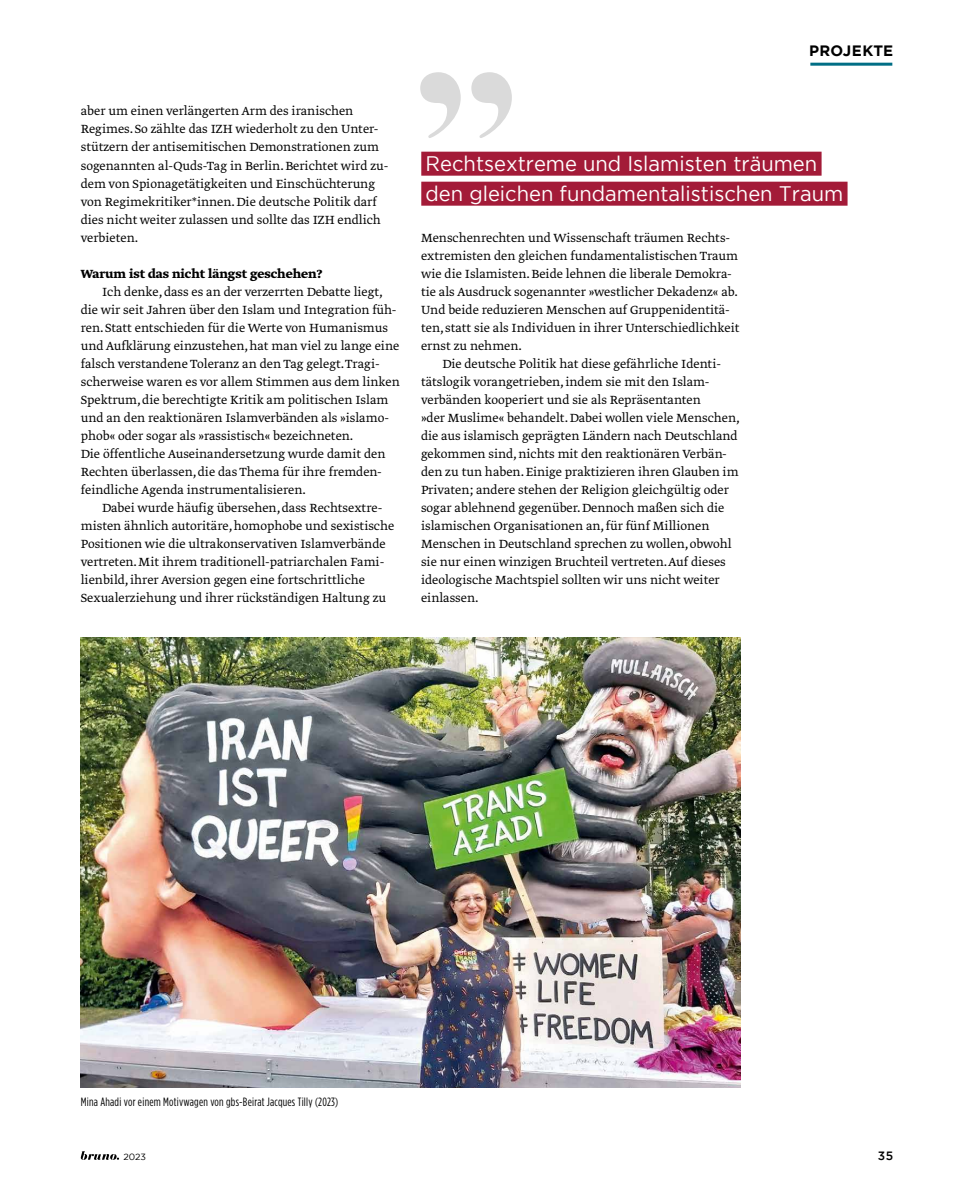
<style>
.page{position:relative;width:957px;height:1191px;background:#fff}
.page>*{position:absolute;margin:0;border:0;box-sizing:border-box;transform-origin:0 0}
.t1{font:21px/30px "Gotham";color:#fff;scale:.96 1}
.t2{font:700 15px "Gotham";letter-spacing:.015em;color:#000}
.t3{font:300 13.95px/18px "Greta Text Std";color:#000}
.t4{font:700 13.95px "Greta Text Std";color:#000}
.t5{font:12px "Gotham Condensed";letter-spacing:.02em;color:#000}
.t6{font:500 12px "Gotham";color:#000}
.t7{font:9px "Gotham";color:#000}
.s1{font-family:"Greta Text Pro"}
</style>
<div class="page">
<hr style="left:810px;top:63px;width:82px;height:3px;background:#006e85">
<svg style="left:81px;top:1151px;width:38px;height:8px"></svg>
<div style="left:421px;top:152px;width:400px;height:24px;background:#a31b38"></div>
<div style="left:421px;top:182px;width:426px;height:24px;background:#a31b38"></div>
<svg style="left:420px;top:72px;width:92px;height:66px"></svg>
<img style="left:81px;top:637px;width:659px;height:450px">
<p class="t3" style="left:81px;top:103px;width:309px">aber um einen verlängerten Arm des iranischen Regimes. So zählte das IZH wiederholt zu den Unter&shy;stützern der antisemitischen Demonstrationen zum sogenannten al-Quds-Tag in Berlin. Berichtet wird zu&shy;dem von Spionagetätigkeiten und Einschüchterung von Regimekritiker*innen. Die deutsche Politik darf dies nicht weiter zulassen und sollte das IZH endlich verbieten.</p>
<p class="t4" style="left:81px;top:265px;width:243px">Warum ist das nicht längst geschehen?</p>
<p class="t3" style="left:81px;top:283px;width:320px;text-indent:21px">Ich denke, dass es an der verzerrten Debatte liegt, die wir seit Jahren über den Islam und Integration füh&shy;ren. Statt entschieden für die Werte von Humanismus und Aufklärung einzustehen, hat man viel zu lange eine falsch verstandene Toleranz an den Tag gelegt. Tragi&shy;scherweise waren es vor allem Stimmen aus dem linken Spektrum, die berechtigte Kritik am politischen Islam und an den reaktionären Islamverbänden als »islamo&shy;phob« oder sogar als »rassistisch« bezeichneten.<br>Die öffentliche Auseinandersetzung wurde damit den Rechten überlassen, die das Thema für ihre fremden&shy;feindliche Agenda instrumentalisieren.</p>
<p class="t3" style="left:81px;top:499px;width:315px;text-indent:21px">Dabei wurde häufig übersehen, dass Rechtsextre&shy;misten ähnlich autoritäre, homophobe und sexistische Positionen wie die ultrakonservativen Islamverbände vertreten. Mit ihrem traditionell-patriarchalen Fami&shy;lienbild, ihrer Aversion gegen eine fortschrittliche Sexualerziehung und ihrer rückständigen Haltung zu</p>
<p class="t2" style="left:809px;top:42px;width:85px">PROJEKTE</p>
<h1 class="t1" style="left:425px;top:148px;width:437px">Rechtsextreme und Islamisten träumen den gleichen fundamentalistischen Traum</h1>
<p class="t3" style="left:421px;top:229px;width:320px">Menschenrechten und Wissenschaft träumen Rechts&shy;extremisten den gleichen fundamentalistischen Traum wie die Islamisten. Beide lehnen die liberale Demokra&shy;tie als Ausdruck sogenannter »westlicher Dekadenz« ab.<br>Und beide reduzieren Menschen auf Gruppenidentitä&shy;ten, statt sie als Individuen in ihrer Unterschiedlichkeit ernst zu nehmen.</p>
<p class="t3" style="left:421px;top:355px;width:320px;text-indent:21px">Die deutsche Politik hat diese gefährliche Identi&shy;tätslogik vorangetrieben, indem sie mit den Islam&shy;verbänden kooperiert und sie als Repräsentanten<br>»der Muslime<span class="s1">«</span> behandelt. Dabei wollen viele Menschen, die aus islamisch geprägten Ländern nach Deutschland gekommen sind, nichts mit den reaktionären Verbän&shy;den zu tun haben. Einige praktizieren ihren Glauben im Privaten; andere stehen der Religion gleichgültig oder sogar ablehnend gegenüber. Dennoch maßen sich die islamischen Organisationen an, für fünf Millionen Menschen in Deutschland sprechen zu wollen, obwohl sie nur einen winzigen Bruchteil vertreten. Auf dieses ideologische Machtspiel sollten wir uns nicht weiter einlassen.</p>
<p class="t5" style="left:81px;top:1095px;width:259px">Mina Ahadi vor einem Motivwagen von gbs-Beirat Jacques Tilly (2023)</p>
<p class="t7" style="left:123px;top:1151px;width:24px">2023</p>
<p class="t6" style="left:878px;top:1148px;width:17px">35</p>
</div>
